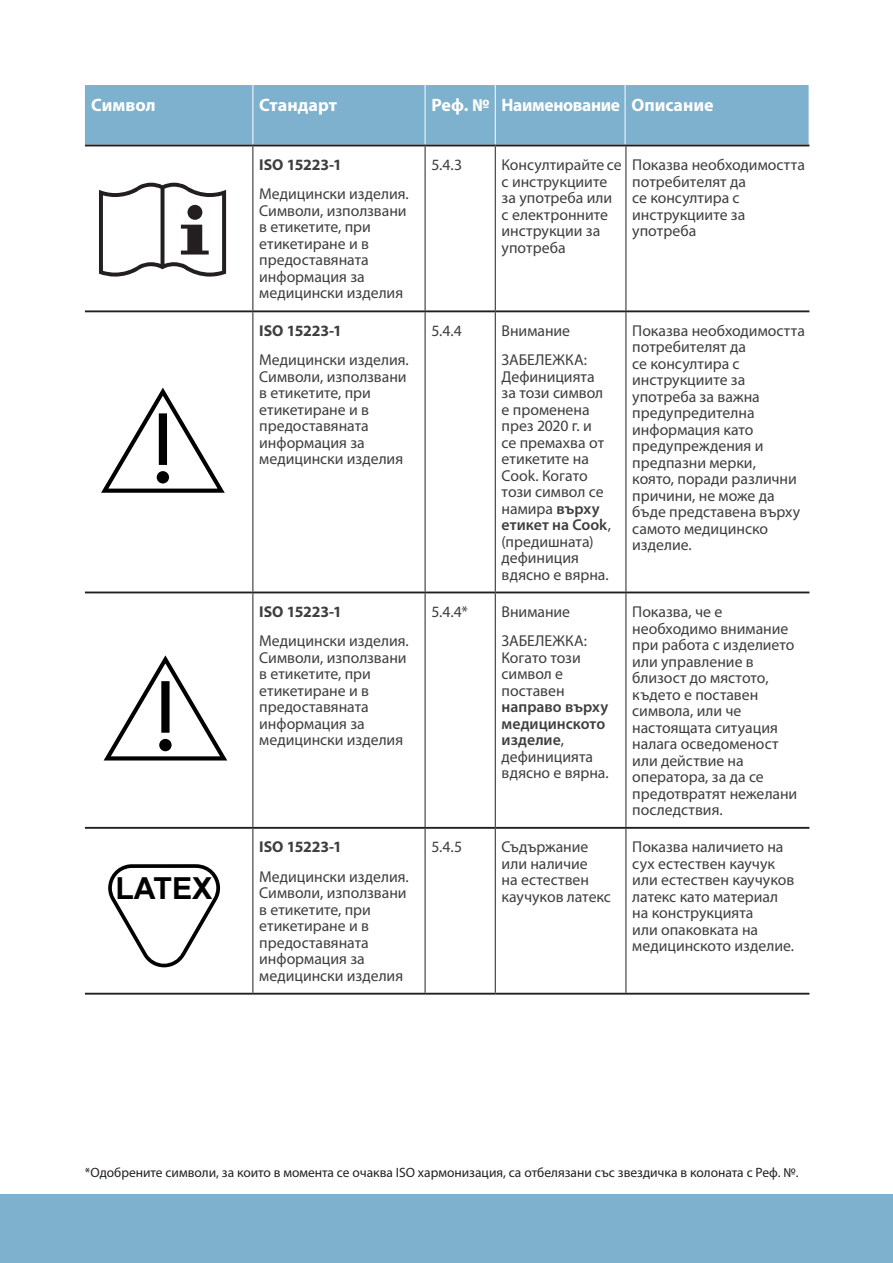
<style>
.page{position:relative;width:893px;height:1263px;background:#fff}
.page>*{position:absolute;margin:0;border:0;box-sizing:border-box;transform-origin:0 0}
.t1{font:700 30.3px "Arial";color:#000}
.t2{font:700 18px "Myriad Pro";color:#fff}
.Table_copy{font:15.75px/16.5px "Myriad Pro";color:#3e3e3f}
.Table_copy-2{font:700 15.75px "Myriad Pro";letter-spacing:-.005em;color:#3e3e3f}
.IFU_TEXT{font:13.5px "Myriad Pro";color:#231f20}
.s1{font-weight:600}
</style>
<div class="page">
<div style="left:85px;top:85px;width:724px;height:60px;background:#7db1cd"></div>
<hr style="left:252px;top:85px;width:1px;height:60px;background:#fff">
<hr style="left:425px;top:85px;width:1px;height:60px;background:#fff">
<hr style="left:495px;top:85px;width:1px;height:60px;background:#fff">
<hr style="left:625px;top:85px;width:1px;height:60px;background:#fff">
<div style="left:0;top:1194px;width:893px;height:69px;background:#7db1cd"></div>
<hr style="left:252px;top:146px;width:1px;height:164px;background:#231f20">
<hr style="left:425px;top:146px;width:1px;height:164px;background:#231f20">
<hr style="left:495px;top:146px;width:1px;height:164px;background:#231f20">
<hr style="left:626px;top:146px;width:1px;height:164px;background:#231f20">
<hr style="left:252px;top:312px;width:1px;height:279px;background:#231f20">
<hr style="left:425px;top:312px;width:1px;height:279px;background:#231f20">
<hr style="left:495px;top:312px;width:1px;height:279px;background:#231f20">
<hr style="left:626px;top:312px;width:1px;height:279px;background:#231f20">
<hr style="left:252px;top:593px;width:1px;height:234px;background:#231f20">
<hr style="left:425px;top:593px;width:1px;height:234px;background:#231f20">
<hr style="left:495px;top:593px;width:1px;height:234px;background:#231f20">
<hr style="left:626px;top:593px;width:1px;height:234px;background:#231f20">
<hr style="left:252px;top:829px;width:1px;height:164px;background:#231f20">
<hr style="left:425px;top:829px;width:1px;height:164px;background:#231f20">
<hr style="left:495px;top:829px;width:1px;height:164px;background:#231f20">
<hr style="left:626px;top:829px;width:1px;height:164px;background:#231f20">
<hr style="left:85px;top:145px;width:168px;height:1px;background:#231f20">
<hr style="left:253px;top:145px;width:172px;height:1px;background:#231f20">
<hr style="left:425px;top:145px;width:70px;height:1px;background:#231f20">
<hr style="left:495px;top:145px;width:131px;height:1px;background:#231f20">
<hr style="left:626px;top:145px;width:183px;height:1px;background:#231f20">
<hr style="left:85px;top:310px;width:168px;height:2px;background:#231f20">
<hr style="left:253px;top:310px;width:172px;height:2px;background:#231f20">
<hr style="left:425px;top:310px;width:70px;height:2px;background:#231f20">
<hr style="left:495px;top:310px;width:131px;height:2px;background:#231f20">
<hr style="left:626px;top:310px;width:183px;height:2px;background:#231f20">
<hr style="left:85px;top:591px;width:168px;height:2px;background:#231f20">
<hr style="left:253px;top:591px;width:172px;height:2px;background:#231f20">
<hr style="left:425px;top:591px;width:70px;height:2px;background:#231f20">
<hr style="left:495px;top:591px;width:131px;height:2px;background:#231f20">
<hr style="left:626px;top:591px;width:183px;height:2px;background:#231f20">
<hr style="left:85px;top:827px;width:168px;height:2px;background:#231f20">
<hr style="left:253px;top:827px;width:172px;height:2px;background:#231f20">
<hr style="left:425px;top:827px;width:70px;height:2px;background:#231f20">
<hr style="left:495px;top:827px;width:131px;height:2px;background:#231f20">
<hr style="left:626px;top:827px;width:183px;height:2px;background:#231f20">
<hr style="left:85px;top:993px;width:168px;height:2px;background:#231f20">
<hr style="left:253px;top:993px;width:172px;height:2px;background:#231f20">
<hr style="left:425px;top:993px;width:70px;height:2px;background:#231f20">
<hr style="left:495px;top:993px;width:131px;height:2px;background:#231f20">
<hr style="left:626px;top:993px;width:183px;height:2px;background:#231f20">
<svg style="left:101px;top:388px;width:124px;height:105px"></svg>
<svg style="left:108px;top:864px;width:112px;height:103px"></svg>
<svg style="left:104px;top:655px;width:123px;height:105px"></svg>
<svg style="left:99px;top:183px;width:127px;height:94px"></svg>
<p class="t2" style="left:91px;top:93px;width:66px">Символ</p>
<p class="t2" style="left:259px;top:93px;width:79px">Стандарт</p>
<p class="t2" style="left:431px;top:93px;width:284px">Реф. № Наименование Описание</p>
<h1 class="t1" style="left:115px;top:867px;width:99px">LATEX</h1>
<p class="Table_copy-2" style="left:259px;top:154px;width:84px">ISO 15223-1</p>
<p class="Table_copy" style="left:259px;top:186px;width:151px">Медицински изделия.<br>Символи, използвани в етикетите, при етикетиране и в предоставяната информация за медицински изделия</p>
<p class="Table_copy-2" style="left:259px;top:320px;width:84px">ISO 15223-1</p>
<p class="Table_copy" style="left:259px;top:351px;width:151px">Медицински изделия.<br>Символи, използвани в етикетите, при етикетиране и в предоставяната информация за медицински изделия</p>
<p class="Table_copy-2" style="left:259px;top:601px;width:84px">ISO 15223-1</p>
<p class="Table_copy" style="left:259px;top:632px;width:151px">Медицински изделия.<br>Символи, използвани в етикетите, при етикетиране и в предоставяната информация за медицински изделия</p>
<p class="Table_copy-2" style="left:259px;top:837px;width:84px">ISO 15223-1</p>
<p class="Table_copy" style="left:259px;top:868px;width:151px">Медицински изделия.<br>Символи, използвани в етикетите, при етикетиране и в предоставяната информация за медицински изделия</p>
<p class="Table_copy" style="left:431px;top:156px;width:32px">5.4.3</p>
<p class="Table_copy" style="left:502px;top:156px;width:122px">Консултирайте се с инструкциите за употреба или с електронните инструкции за употреба</p>
<p class="Table_copy" style="left:632px;top:156px;width:174px">Показва необходимостта потребителят да<br>се консултира с инструкциите за употреба</p>
<p class="Table_copy" style="left:431px;top:322px;width:32px">5.4.4</p>
<p class="Table_copy" style="left:502px;top:322px;width:70px">Внимание</p>
<p class="Table_copy" style="left:502px;top:351px;width:111px">ЗАБЕЛЕЖКА:<br>Дефиницията за този символ е променена през 2020 г. и<br>се премахва от етикетите на<br>Cook. Когато този символ се намира <span class="s1">върху етикет на Cook</span>, (предишната) дефиниция вдясно е вярна.</p>
<p class="Table_copy" style="left:431px;top:603px;width:38px">5.4.4*</p>
<p class="Table_copy" style="left:502px;top:603px;width:70px">Внимание</p>
<p class="Table_copy" style="left:502px;top:632px;width:109px">ЗАБЕЛЕЖКА:<br>Когато този символ е поставен <span class="s1">направо върху медицинското изделие</span>, дефиницията вдясно е вярна.</p>
<p class="Table_copy" style="left:632px;top:322px;width:174px">Показва необходимостта потребителят да<br>се консултира с инструкциите за употреба за важна предупредителна информация като предупреждения и предпазни мерки,<br>която, поради различни причини, не може да бъде представена върху самото медицинско изделие.</p>
<p class="Table_copy" style="left:632px;top:603px;width:166px">Показва, че е необходимо внимание при работа с изделието или управление в близост до мястото, където е поставен символа, или че настоящата ситуация налага осведоменост или действие на оператора, за да се предотвратят нежелани последствия.</p>
<p class="Table_copy" style="left:431px;top:839px;width:32px">5.4.5</p>
<p class="Table_copy" style="left:502px;top:839px;width:111px">Съдържание или наличие<br>на естествен каучуков латекс</p>
<p class="Table_copy" style="left:632px;top:839px;width:163px">Показва наличието на сух естествен каучук или естествен каучуков латекс като материал на конструкцията<br>или опаковката на медицинското изделие.</p>
<p class="IFU_TEXT" style="left:85px;top:1164px;width:715px">*Одобрените символи, за които в момента се очаква ISO хармонизация, са отбелязани със звездичка в колоната с Реф. №.</p>
</div>
